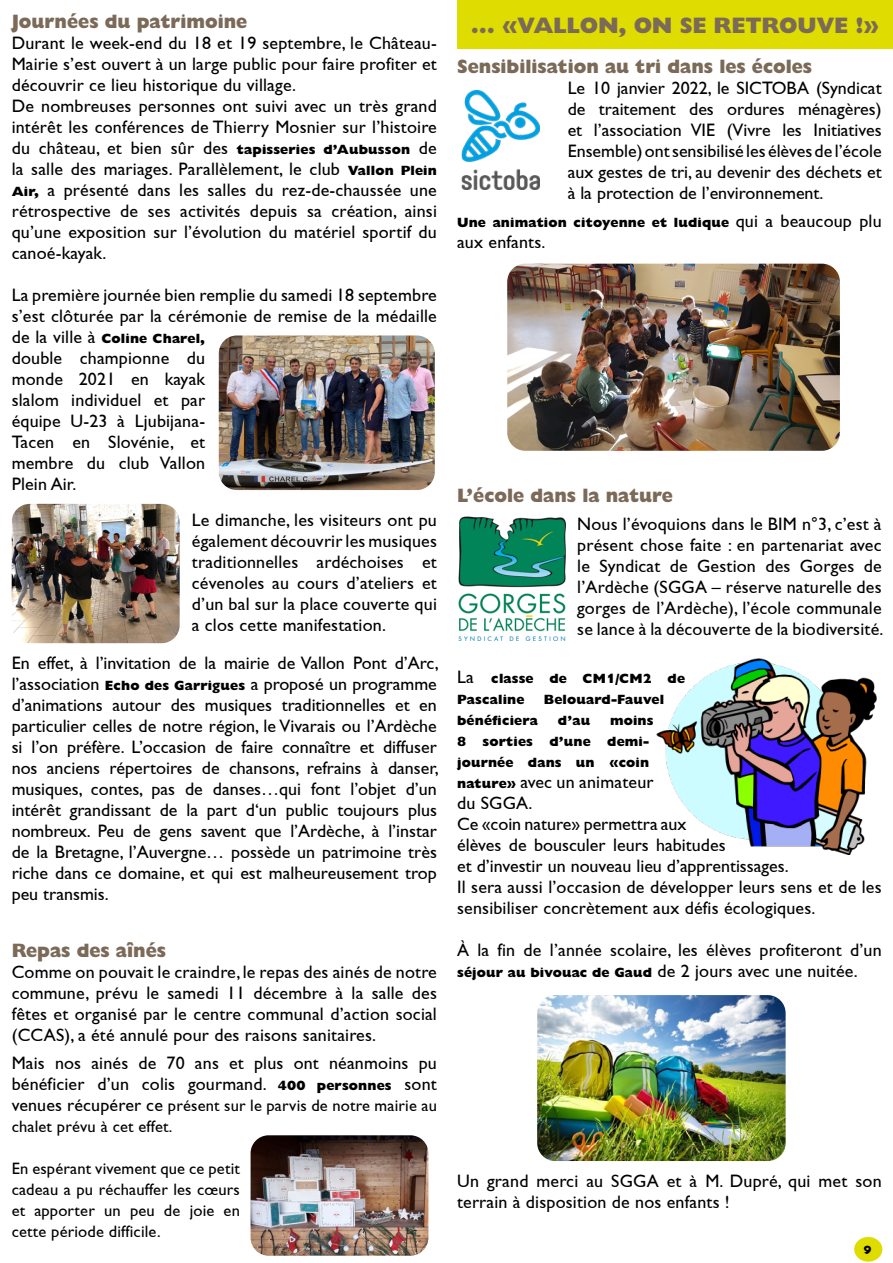
<style>
.page{position:relative;width:893px;height:1263px;background:#fff}
.page>*{position:absolute;margin:0;border:0;box-sizing:border-box;transform-origin:0 0}
.t1{font:800 22.5px "Gill Sans Nova";letter-spacing:-.01em;color:#7b6a58}
.t2{font:800 19.5px "Gill Sans Nova";color:#7b6a58;scale:.95 1}
.t3{font:18px/21px "Gill Sans";letter-spacing:.01em;color:#000;text-align:justify}
.t4{font:16.5px/21px "Gill Sans";letter-spacing:.01em;color:#000}
.t5{font:800 13.5px/21px "Gill Sans Nova";letter-spacing:.01em;color:#000}
.t6{font:800 12px "Gill Sans Nova";color:#000}
.s1{font-family:"Gill Sans Nova";font-weight:800;font-size:13.5px}
.s2{font-family:"Gill Sans";font-weight:400;font-size:18px}
.s3{font-size:18px}
</style>
<div class="page">
<div style="left:854px;top:1237px;width:28px;height:25px;background:#dedc00;border-radius:50%"></div>
<img style="left:219px;top:335px;width:216px;height:155px">
<img style="left:12px;top:504px;width:168px;height:139px">
<img style="left:507px;top:264px;width:333px;height:187px">
<img style="left:251px;top:1135px;width:177px;height:121px">
<div style="left:457px;top:0;width:436px;height:49px;background:#dedc00"></div>
<img style="left:537px;top:995px;width:249px;height:166px">
<img style="left:461px;top:90px;width:79px;height:99px">
<img style="left:458px;top:517px;width:107px;height:124px">
<img style="left:657px;top:658px;width:220px;height:197px">
<p class="t2" style="left:12px;top:9px;width:250px">Journées du patrimoine</p>
<p class="t3" style="left:12px;top:32px;width:427px;text-align:left">Durant le week-end du 18 et 19 septembre, le Château-Mairie s’est ouvert à un large public pour faire profiter et découvrir ce lieu historique du village.<br>De nombreuses personnes ont suivi avec un très grand intérêt les conférences de Thierry Mosnier sur l’histoire du château, et bien sûr des <span class="s1">tapisseries d’Aubusson</span> de la salle des mariages. Parallèlement, le club <span class="s1">Vallon Plein Air,</span> a présenté dans les salles du rez-de-chaussée une rétrospective de ses activités depuis sa création, ainsi qu’une exposition sur l’évolution du matériel sportif du canoé-kayak.</p>
<p class="t3" style="left:12px;top:284px;width:427px">La première journée bien remplie du samedi 18 septembre s’est clôturée par la cérémonie de remise de la médaille</p>
<p class="t5" style="left:12px;top:328px;width:195px"><span class="s2">de la ville à</span> Coline Charel,</p>
<p class="t3" style="left:12px;top:347px;width:195px">double championne du monde 2021 en kayak slalom individuel et par équipe U-23 à Ljubijana-Tacen en Slovénie, et membre du club Vallon Plein Air.</p>
<p class="t3" style="left:192px;top:509px;width:247px">Le dimanche, les visiteurs ont pu également découvrir les musiques traditionnelles ardéchoises et cévenoles au cours d’ateliers et d’un bal sur la place couverte qui a clos cette manifestation.</p>
<p class="t3" style="left:12px;top:652px;width:428px">En effet, à l’invitation de la mairie de Vallon Pont d’Arc, l’association <span class="s1">Echo des Garrigues</span> a proposé un programme d’animations autour des musiques traditionnelles et en particulier celles de notre région, le Vivarais ou l’Ardèche si l’on préfère. L’occasion de faire connaître et diffuser nos anciens répertoires de chansons, refrains à danser, musiques, contes, pas de danses…qui font l’objet d’un intérêt grandissant de la part d‘un public toujours plus nombreux. Peu de gens savent que l’Ardèche, à l’instar de la Bretagne, l’Auvergne… possède un patrimoine très riche dans ce domaine, et qui est malheureusement trop peu transmis.</p>
<p class="t2" style="left:12px;top:938px;width:164px">Repas des aînés</p>
<p class="t3" style="left:12px;top:961px;width:427px">Comme on pouvait le craindre, le repas des ainés de notre commune, prévu le samedi 11 décembre à la salle des fêtes et organisé par le centre communal d’action social (CCAS), a été annulé pour des raisons sanitaires.</p>
<p class="t3" style="left:12px;top:1052px;width:427px">Mais nos ainés de 70 ans et plus ont néanmoins pu bénéficier d’un colis gourmand. <span class="s1">400 personnes</span> sont</p>
<p class="t4" style="left:12px;top:1095px;width:427px"><span class="s3">venues récupérer ce</span> présent sur le parvis de notre mairie au chalet prévu à cet effet.</p>
<p class="t4" style="left:12px;top:1158px;width:230px;text-align:justify">En espérant vivement que ce petit cadeau a pu réchauffer les cœurs et apporter un peu de joie en cette période difficile.</p>
<p class="t1" style="left:471px;top:11px;width:410px">... «VALLON, ON SE RETROUVE !»</p>
<p class="t2" style="left:457px;top:54px;width:375px">Sensibilisation au tri dans les écoles</p>
<p class="t3" style="left:568px;top:77px;width:315px">Le 10 janvier 2022, le SICTOBA (Syndicat de traitement des ordures ménagères) et l’association VIE (Vivre les Initiatives Ensemble) ont sensibilisé les élèves de l’école aux gestes de tri, au devenir des déchets et à la protection de l’environnement.</p>
<p class="t5" style="left:457px;top:212px;width:426px">Une animation citoyenne et ludique <span class="s2">qui a beaucoup plu</span></p>
<p class="t3" style="left:457px;top:232px;width:90px">aux enfants.</p>
<p class="t2" style="left:457px;top:483px;width:229px">L’école dans la nature</p>
<p class="t3" style="left:577px;top:514px;width:308px">Nous l’évoquions dans le BIM n 3, c’est à présent chose faite : en partenariat avec le Syndicat de Gestion des Gorges de l’Ardèche (SGGA – réserve naturelle des gorges de l’Ardèche), l’école communale se lance à la découverte de la biodiversité.</p>
<p class="t5" style="left:457px;top:668px;width:229px"><span class="s2">La</span> classe de CM1/CM2 de<br>Pascaline</p>
<p class="t5" style="left:544px;top:689px;width:122px">Belouard-Fauvel</p>
<p class="t5" style="left:457px;top:710px;width:82px">bénéficiera</p>
<p class="t5" style="left:558px;top:710px;width:34px">d’au</p>
<p class="t5" style="left:457px;top:710px;width:198px;text-indent:153px">moins<br>8 sorties d’une demi&shy;journée dans un «coin</p>
<p class="t3" style="left:457px;top:772px;width:426px;text-align:left"><span class="s1">nature»</span> avec un animateur<br>du SGGA.<br>Ce «coin nature» permettra aux<br>élèves de bousculer leurs habitudes<br>et d’investir un nouveau lieu d’apprentissages.<br>Il sera aussi l’occasion de développer leurs sens et de les sensibiliser concrètement aux défis écologiques.</p>
<p class="t3" style="left:457px;top:940px;width:426px">À la fin de l’année scolaire, les élèves profiteront d’un <span class="s1">séjour au bivouac de Gaud</span> de 2 jours avec une nuitée.</p>
<p class="t3" style="left:457px;top:1171px;width:426px">Un grand merci au SGGA et à M. Dupré, qui met son terrain à disposition de nos enfants !</p>
<p class="t6" style="left:864px;top:1242px;width:10px">9</p>
</div>
